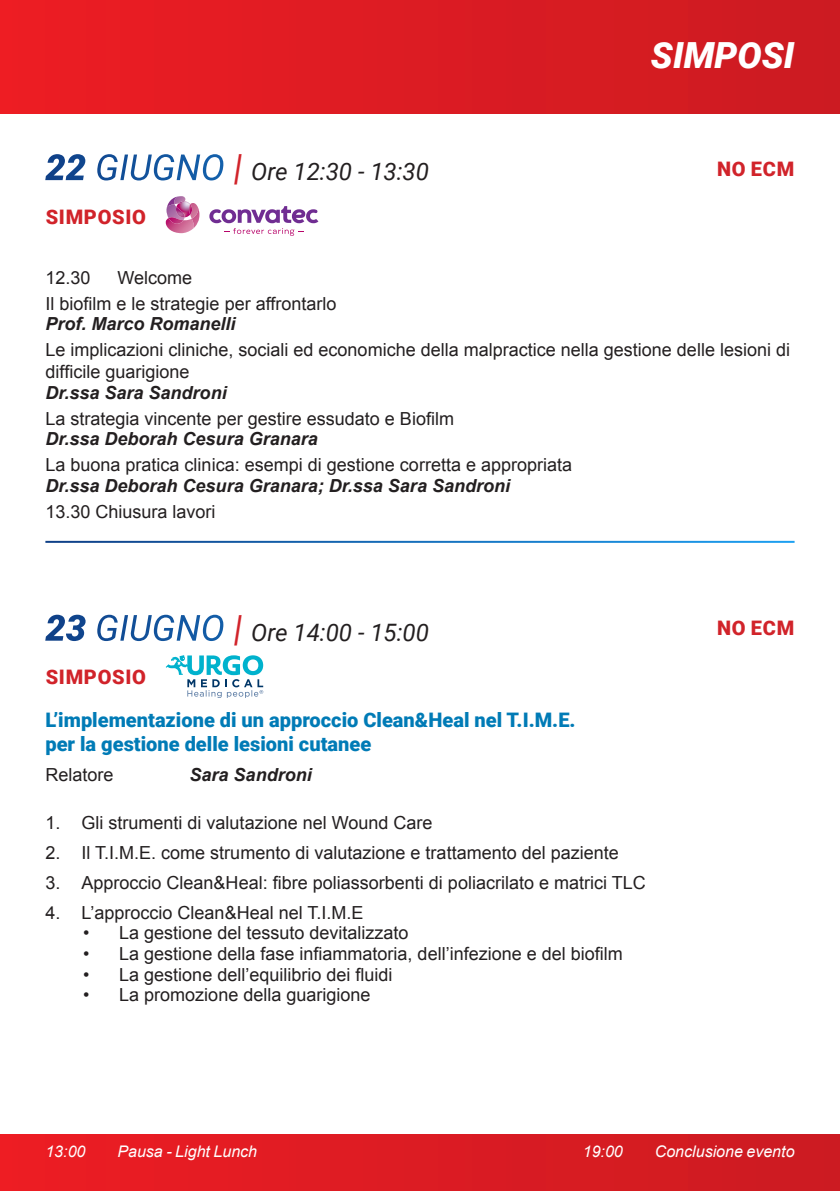
<style>
.page{position:relative;width:840px;height:1191px;background:#fff}
.page>*{position:absolute;margin:0;border:0;box-sizing:border-box;transform-origin:0 0}
.t1{font:italic 900 36px "Roboto";color:#fff}
.t2{font:italic 24px "Roboto";color:#231f20}
.t3{font:900 20px/24px "Roboto";color:#007bb6}
.t4{font:900 20px "Roboto";letter-spacing:.035em;color:#d1232a}
.t5{font:18px/21.6px "Arial";color:#231f20}
.t6{font:italic 700 18px "Arial";color:#231f20}
.t7{font:italic 16px "Arial";color:#fff}
.s1{font-weight:900;font-size:36px;color:#fff}
.s2{font-size:36px;color:#fff}
.s3{font-size:36px;color:#d1232a}
</style>
<div class="page">
<div style="left:0;top:0;width:839px;height:113px;background:linear-gradient(to right,#ed1d23,#cc1b22)"></div>
<div style="left:0;top:1134px;width:839px;height:57px;background:linear-gradient(to right,#ed1d23,#cc1b22)"></div>
<svg style="left:209px;top:206px;width:109px;height:30px"></svg>
<svg style="left:166px;top:196px;width:34px;height:23px"></svg>
<img style="left:166px;top:218px;width:27px;height:15px">
<img style="left:168px;top:217px;width:15px;height:7px">
<img style="left:192px;top:208px;width:7px;height:21px">
<svg style="left:166px;top:655px;width:97px;height:43px"></svg>
<p class="t2" style="left:45px;top:155px;width:385px"><span class="s1">22</span> <span class="s2">GIUGNO</span> <span class="s3">|</span> Ore 12:30 - 13:30</p>
<p class="t4" style="left:46px;top:202px;width:102px">SIMPOSIO</p>
<p class="t1" style="left:650px;top:30px;width:145px">SIMPOSI</p>
<p class="t4" style="left:716px;top:154px;width:79px">NO ECM</p>
<p class="t5" style="left:45px;top:267px;width:47px">12.30</p>
<p class="t5" style="left:117px;top:267px;width:76px">Welcome</p>
<p class="t5" style="left:45px;top:293px;width:292px">Il biofilm e le strategie per affrontarlo</p>
<p class="t6" style="left:45px;top:312px;width:192px">Prof. Marco Romanelli</p>
<p class="t5" style="left:45px;top:339px;width:745px">Le implicazioni cliniche, sociali ed economiche della malpractice nella gestione delle lesioni di difficile guarigione</p>
<p class="t6" style="left:45px;top:381px;width:183px">Dr.ssa Sara Sandroni</p>
<p class="t5" style="left:45px;top:408px;width:410px">La strategia vincente per gestire essudato e Biofilm</p>
<p class="t6" style="left:45px;top:427px;width:274px">Dr.ssa Deborah Cesura Granara</p>
<p class="t5" style="left:45px;top:454px;width:528px">La buona pratica clinica: esempi di gestione corretta e appropriata</p>
<p class="t6" style="left:45px;top:474px;width:466px">Dr.ssa Deborah Cesura Granara; Dr.ssa Sara Sandroni</p>
<p class="t5" style="left:45px;top:501px;width:172px">13.30 Chiusura lavori</p>
<p class="t2" style="left:45px;top:615px;width:385px"><span class="s1">23</span> <span class="s2">GIUGNO</span> <span class="s3">|</span> Ore 14:00 - 15:00</p>
<p class="t4" style="left:46px;top:663px;width:102px">SIMPOSIO</p>
<p class="t3" style="left:45px;top:707px;width:531px">L’implementazione di un approccio Clean&amp;Heal nel T.I.M.E. per la gestione delle lesioni cutanee</p>
<p class="t5" style="left:45px;top:764px;width:70px">Relatore</p>
<p class="t6" style="left:189px;top:763px;width:124px">Sara Sandroni</p>
<p class="t5" style="left:45px;top:811px;width:388px">1. Gli strumenti di valutazione nel Wound Care</p>
<p class="t5" style="left:45px;top:841px;width:574px">2. Il T.I.M.E. come strumento di valutazione e trattamento del paziente</p>
<p class="t5" style="left:45px;top:871px;width:601px">3. Approccio Clean&amp;Heal: fibre poliassorbenti di poliacrilato e matrici TLC</p>
<p class="t5" style="left:45px;top:901px;width:319px">4. L’approccio Clean&amp;Heal nel T.I.M.E</p>
<p class="t5" style="left:83px;top:922px;width:327px">• La gestione del tessuto devitalizzato</p>
<p class="t5" style="left:83px;top:943px;width:541px">• La gestione della fase infiammatoria, dell’infezione e del biofilm</p>
<p class="t5" style="left:83px;top:963px;width:311px">• La gestione dell’equilibrio dei fluidi</p>
<p class="t5" style="left:83px;top:984px;width:289px">• La promozione della guarigione</p>
<p class="t4" style="left:716px;top:613px;width:79px">NO ECM</p>
<p class="t7" style="left:45px;top:1141px;width:42px">13:00</p>
<p class="t7" style="left:117px;top:1141px;width:141px">Pausa - Light Lunch</p>
<p class="t7" style="left:582px;top:1141px;width:42px">19:00</p>
<p class="t7" style="left:654px;top:1141px;width:141px">Conclusione evento</p>
</div>
